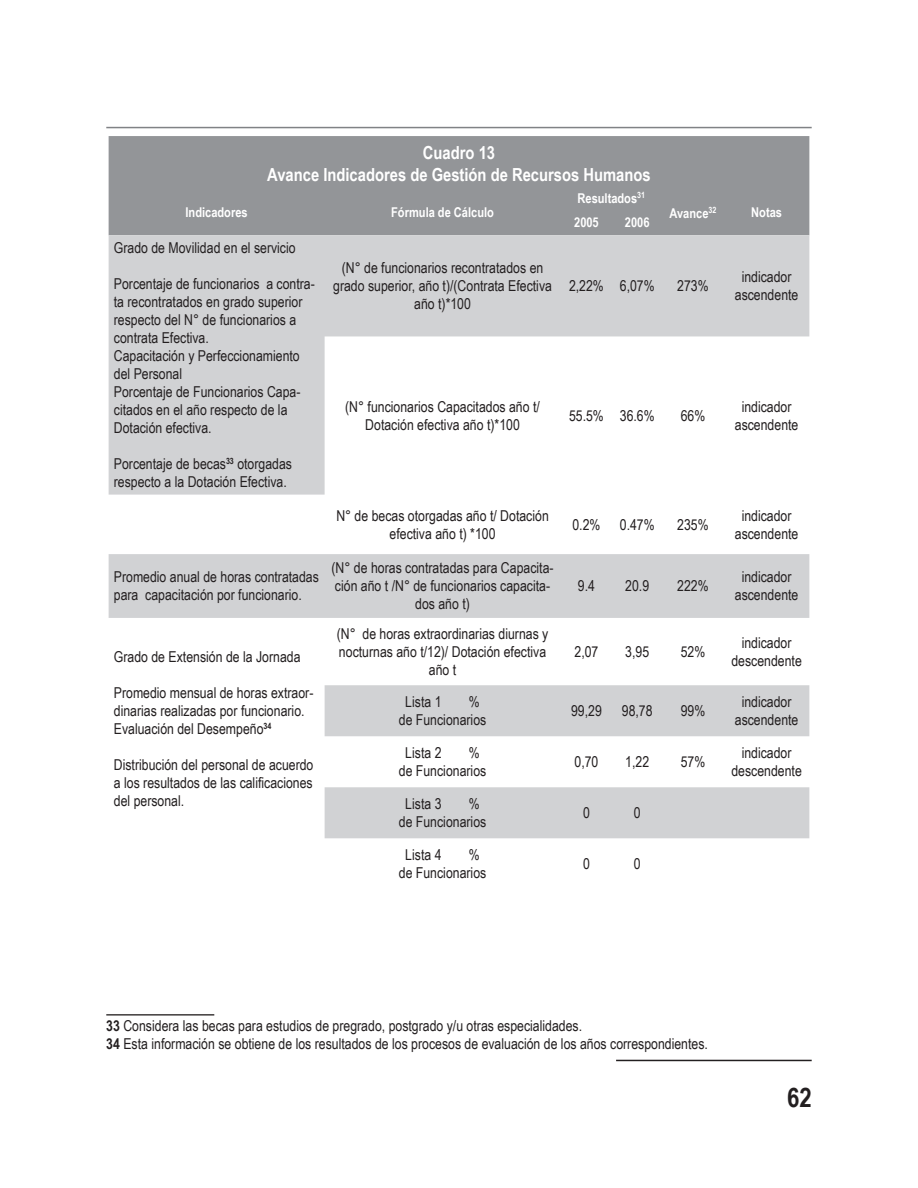
<style>
.page{position:relative;width:918px;height:1188px;background:#fff}
.page>*{position:absolute;margin:0;border:0;box-sizing:border-box;transform-origin:0 0}
.t1{font:700 27px "Arial Narrow";color:#231f20}
.t2{font:700 18px/21.6px "Arial Narrow";color:#fff;text-align:center}
.t3{font:15px/18px "Arial Narrow";color:#231f20;text-align:center}
.t4{font:700 13.5px "Arial Narrow";color:#fff}
.s1{font-weight:700}
</style>
<div class="page">
<hr style="left:106px;top:127px;width:706px;height:1px;background:#808285">
<hr style="left:616px;top:1060px;width:196px;height:1px;background:#231f20">
<hr style="left:106px;top:1014px;width:108px;height:2px;background:#231f20">
<div style="left:109px;top:136px;width:700px;height:99px;background:#939598"></div>
<svg style="left:109px;top:235px;width:700px;height:603px"></svg>
<p class="t2" style="left:267px;top:142px;width:385px">Cuadro 13<br>Avance Indicadores de Gestión de Recursos Humanos</p>
<p class="t4" style="left:186px;top:205px;width:64px">Indicadores</p>
<p class="t4" style="left:391px;top:205px;width:104px">Fórmula de Cálculo</p>
<p class="t4" style="left:578px;top:191px;width:69px">Resultados<sup>31</sup></p>
<p class="t4" style="left:574px;top:214px;width:26px">2005</p>
<p class="t4" style="left:625px;top:214px;width:26px">2006</p>
<p class="t4" style="left:670px;top:205px;width:48px">Avance<sup>32</sup></p>
<p class="t4" style="left:751px;top:205px;width:32px">Notas</p>
<p class="t3" style="left:114px;top:239px;width:183px">Grado de Movilidad en el servicio</p>
<p class="t3" style="left:114px;top:275px;width:203px;text-align:left">Porcentaje de funcionarios a contra&shy;ta recontratados en grado superior respecto del N° de funcionarios a contrata Efectiva.<br>Capacitación y Perfeccionamiento del Personal<br>Porcentaje de Funcionarios Capa&shy;citados en el año respecto de la<br>Dotación efectiva.</p>
<p class="t3" style="left:114px;top:455px;width:180px;text-align:left">Porcentaje de becas<sup>33</sup> otorgadas respecto a la Dotación Efectiva.</p>
<p class="t3" style="left:333px;top:259px;width:220px">(N° de funcionarios recontratados en grado superior, año t)/(Contrata Efectiva año t)*100</p>
<p class="t3" style="left:569px;top:277px;width:87px">2,22% 6,07%</p>
<p class="t3" style="left:677px;top:277px;width:33px">273%</p>
<p class="t3" style="left:735px;top:268px;width:65px">indicador ascendente</p>
<p class="t3" style="left:345px;top:398px;width:196px">(N° funcionarios Capacitados año t/<br>Dotación efectiva año t)*100</p>
<p class="t3" style="left:569px;top:407px;width:87px">55.5% 36.6%</p>
<p class="t3" style="left:681px;top:407px;width:26px">66%</p>
<p class="t3" style="left:735px;top:398px;width:65px">indicador ascendente</p>
<p class="t3" style="left:336px;top:506px;width:214px">N° de becas otorgadas año t/ Dotación efectiva año t) *100</p>
<p class="t3" style="left:572px;top:515px;width:30px">0.2%</p>
<p class="t3" style="left:620px;top:515px;width:36px">0.47%</p>
<p class="t3" style="left:677px;top:515px;width:33px">235%</p>
<p class="t3" style="left:735px;top:506px;width:65px">indicador ascendente</p>
<p class="t3" style="left:114px;top:568px;width:207px;text-align:left">Promedio anual de horas contratadas para capacitación por funcionario.</p>
<p class="t3" style="left:332px;top:559px;width:224px">(N° de horas contratadas para Capacita&shy;ción año t /N° de funcionarios capacita&shy;dos año t)</p>
<p class="t3" style="left:578px;top:577px;width:19px">9.4</p>
<p class="t3" style="left:625px;top:577px;width:25px">20.9</p>
<p class="t3" style="left:677px;top:577px;width:33px">222%</p>
<p class="t3" style="left:735px;top:568px;width:65px">indicador ascendente</p>
<p class="t3" style="left:114px;top:647px;width:188px">Grado de Extensión de la Jornada</p>
<p class="t3" style="left:114px;top:683px;width:201px;text-align:left">Promedio mensual de horas extraor&shy;dinarias realizadas por funcionario.<br>Evaluación del Desempeño<sup>34</sup></p>
<p class="t3" style="left:114px;top:755px;width:201px;text-align:justify">Distribución del personal de acuerdo a los resultados de las calificaciones del personal.</p>
<p class="t3" style="left:337px;top:625px;width:213px">(N° de horas extraordinarias diurnas y nocturnas año t/12)/ Dotación efectiva año t</p>
<p class="t3" style="left:575px;top:643px;width:25px">2,07</p>
<p class="t3" style="left:625px;top:643px;width:25px">3,95</p>
<p class="t3" style="left:681px;top:643px;width:26px">52%</p>
<p class="t3" style="left:731px;top:634px;width:72px">indicador descendente</p>
<p class="t3" style="left:399px;top:693px;width:89px;text-align:left;text-indent:70px">% de Funcionarios</p>
<p class="t3" style="left:571px;top:702px;width:32px">99,29</p>
<p class="t3" style="left:622px;top:702px;width:32px">98,78</p>
<p class="t3" style="left:681px;top:702px;width:26px">99%</p>
<p class="t3" style="left:735px;top:693px;width:65px">indicador ascendente</p>
<p class="t3" style="left:405px;top:744px;width:38px">Lista 2</p>
<p class="t3" style="left:405px;top:693px;width:38px">Lista 1</p>
<p class="t3" style="left:399px;top:744px;width:89px;text-align:left;text-indent:70px">% de Funcionarios</p>
<p class="t3" style="left:575px;top:753px;width:25px">0,70</p>
<p class="t3" style="left:625px;top:753px;width:25px">1,22</p>
<p class="t3" style="left:681px;top:753px;width:26px">57%</p>
<p class="t3" style="left:731px;top:744px;width:72px">indicador descendente</p>
<p class="t3" style="left:405px;top:795px;width:38px">Lista 3</p>
<p class="t3" style="left:399px;top:795px;width:89px;text-align:left;text-indent:70px">% de Funcionarios</p>
<p class="t3" style="left:583px;top:804px;width:8px">0</p>
<p class="t3" style="left:634px;top:804px;width:8px">0</p>
<p class="t3" style="left:405px;top:846px;width:38px">Lista 4</p>
<p class="t3" style="left:399px;top:846px;width:89px;text-align:left;text-indent:70px">% de Funcionarios</p>
<p class="t3" style="left:583px;top:855px;width:8px">0</p>
<p class="t3" style="left:634px;top:855px;width:8px">0</p>
<p class="t3" style="left:106px;top:1017px;width:603px;text-align:left"><span class="s1">33</span> Considera las becas para estudios de pregrado, postgrado y/u otras especialidades.<br><span class="s1">34</span> Esta información se obtiene de los resultados de los procesos de evaluación de los años correspondientes.</p>
<h1 class="t1" style="left:787px;top:1082px;width:26px">62</h1>
</div>
